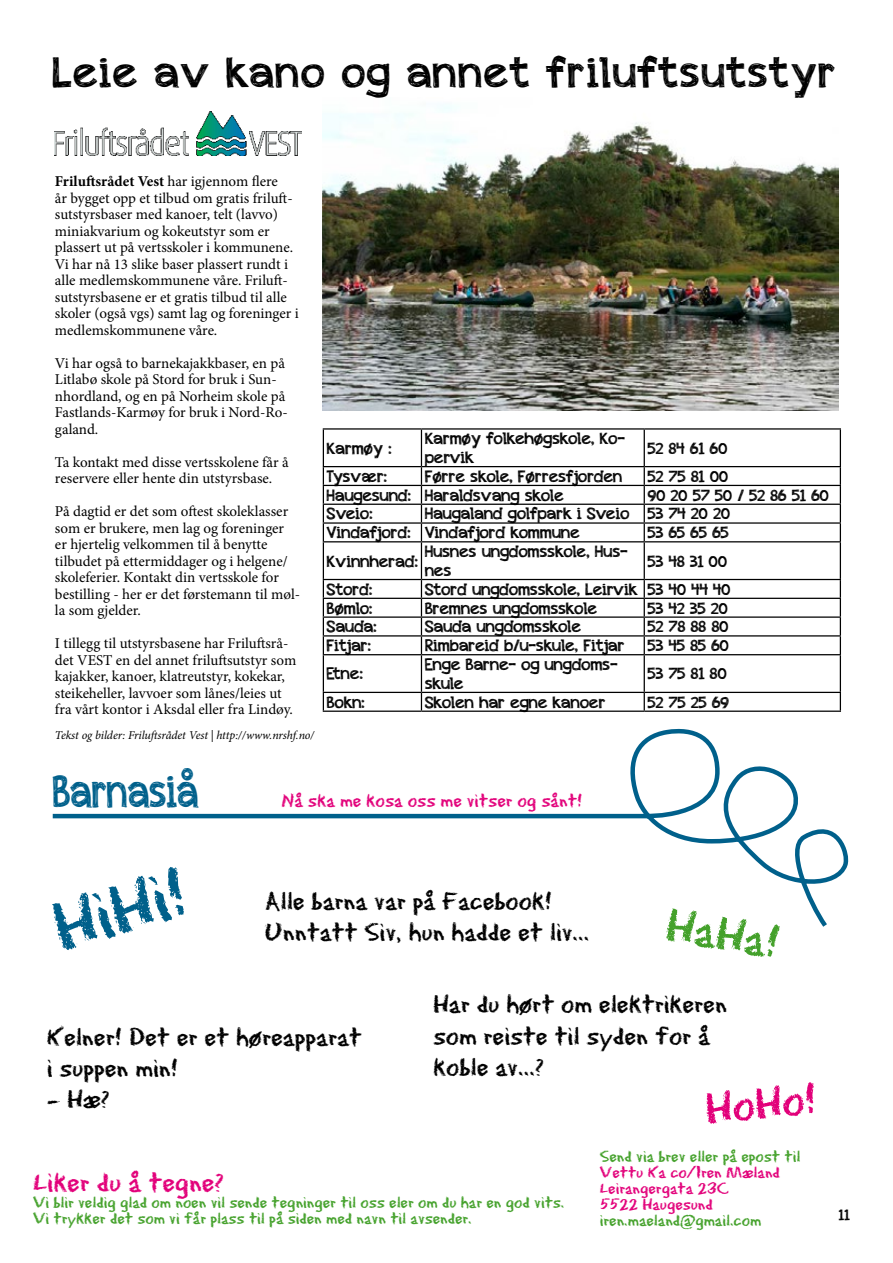
<style>
.page{position:relative;width:893px;height:1263px;background:#fff}
.page>*{position:absolute;margin:0;border:0;box-sizing:border-box;transform-origin:0 0}
.t1{font:73.95px "Eraser Dust";color:#00608b}
.t2{font:49.65px "Eraser Dust";color:#44a12b}
.t3{font:46.65px "Eraser Dust";color:#e2007a}
.t4{font:45px "appleberry";color:#00608b;scale:.81 1}
.t5{font:42px "appleberry";letter-spacing:.04em;color:#000}
.t6{font:28.8px "Eraser Dust";color:#e2007a}
.t7{font:27px/31px "Eraser Dust";color:#000}
.t8{font:19.5px "Eraser Dust";color:#e2007a}
.t9{font:17.1px/16px "Eraser Dust";color:#44a12b}
.t10{font:17.1px/16px "Eraser Dust";color:#e2007a}
.t11{font:16.35px/18.9px "appleberry";color:#000}
.t12{font:15px/16.5px "Minion Pro";color:#000}
.t13{font:15px "appleberry";color:#000}
.t14{font:italic 12px "Minion Pro";letter-spacing:-.005em;color:#000}
.s1{font-weight:700}
</style>
<div class="page">
<svg style="left:52px;top:728px;width:797px;height:199px"></svg>
<img style="left:323px;top:104px;width:516px;height:306px">
<hr style="left:323px;top:428px;width:98px;height:2px;background:#000">
<hr style="left:323px;top:430px;width:1px;height:36px;background:#000">
<hr style="left:421px;top:428px;width:223px;height:2px;background:#000">
<hr style="left:421px;top:430px;width:1px;height:36px;background:#000">
<hr style="left:644px;top:428px;width:197px;height:2px;background:#000">
<hr style="left:644px;top:430px;width:1px;height:36px;background:#000">
<hr style="left:840px;top:430px;width:1px;height:36px;background:#000">
<hr style="left:323px;top:466px;width:98px;height:1px;background:#000">
<hr style="left:421px;top:466px;width:223px;height:1px;background:#000">
<hr style="left:644px;top:466px;width:197px;height:1px;background:#000">
<hr style="left:323px;top:485px;width:98px;height:1px;background:#000">
<hr style="left:421px;top:485px;width:223px;height:1px;background:#000">
<hr style="left:644px;top:485px;width:197px;height:1px;background:#000">
<hr style="left:323px;top:504px;width:98px;height:1px;background:#000">
<hr style="left:421px;top:504px;width:223px;height:1px;background:#000">
<hr style="left:644px;top:504px;width:197px;height:1px;background:#000">
<hr style="left:323px;top:522px;width:98px;height:2px;background:#000">
<svg style="left:323px;top:467px;width:1px;height:74px"></svg>
<hr style="left:421px;top:522px;width:223px;height:2px;background:#000">
<svg style="left:421px;top:467px;width:1px;height:74px"></svg>
<hr style="left:644px;top:522px;width:197px;height:2px;background:#000">
<svg style="left:644px;top:467px;width:1px;height:74px"></svg>
<svg style="left:840px;top:467px;width:1px;height:74px"></svg>
<hr style="left:323px;top:541px;width:98px;height:1px;background:#000">
<hr style="left:323px;top:542px;width:1px;height:37px;background:#000">
<hr style="left:421px;top:541px;width:223px;height:1px;background:#000">
<hr style="left:421px;top:542px;width:1px;height:37px;background:#000">
<hr style="left:644px;top:541px;width:197px;height:1px;background:#000">
<hr style="left:644px;top:542px;width:1px;height:37px;background:#000">
<hr style="left:840px;top:542px;width:1px;height:37px;background:#000">
<hr style="left:323px;top:579px;width:98px;height:1px;background:#000">
<hr style="left:421px;top:579px;width:223px;height:1px;background:#000">
<hr style="left:644px;top:579px;width:197px;height:1px;background:#000">
<hr style="left:323px;top:598px;width:98px;height:1px;background:#000">
<hr style="left:421px;top:598px;width:223px;height:1px;background:#000">
<hr style="left:644px;top:598px;width:197px;height:1px;background:#000">
<hr style="left:323px;top:616px;width:98px;height:2px;background:#000">
<hr style="left:421px;top:616px;width:223px;height:2px;background:#000">
<hr style="left:644px;top:616px;width:197px;height:2px;background:#000">
<hr style="left:323px;top:635px;width:98px;height:1px;background:#000">
<svg style="left:323px;top:580px;width:1px;height:74px"></svg>
<hr style="left:421px;top:635px;width:223px;height:1px;background:#000">
<svg style="left:421px;top:580px;width:1px;height:74px"></svg>
<hr style="left:644px;top:635px;width:197px;height:1px;background:#000">
<svg style="left:644px;top:580px;width:1px;height:74px"></svg>
<svg style="left:840px;top:580px;width:1px;height:74px"></svg>
<hr style="left:323px;top:654px;width:98px;height:1px;background:#000">
<hr style="left:323px;top:655px;width:1px;height:37px;background:#000">
<hr style="left:421px;top:654px;width:223px;height:1px;background:#000">
<hr style="left:421px;top:655px;width:1px;height:37px;background:#000">
<hr style="left:644px;top:654px;width:197px;height:1px;background:#000">
<hr style="left:644px;top:655px;width:1px;height:37px;background:#000">
<hr style="left:840px;top:655px;width:1px;height:37px;background:#000">
<hr style="left:323px;top:692px;width:98px;height:1px;background:#000">
<svg style="left:323px;top:693px;width:1px;height:17px"></svg>
<hr style="left:421px;top:692px;width:223px;height:1px;background:#000">
<svg style="left:421px;top:693px;width:1px;height:17px"></svg>
<hr style="left:644px;top:692px;width:197px;height:1px;background:#000">
<svg style="left:644px;top:693px;width:1px;height:17px"></svg>
<svg style="left:840px;top:693px;width:1px;height:17px"></svg>
<hr style="left:323px;top:710px;width:98px;height:2px;background:#000">
<hr style="left:421px;top:710px;width:223px;height:2px;background:#000">
<hr style="left:644px;top:710px;width:197px;height:2px;background:#000">
<img style="left:55px;top:111px;width:246px;height:45px">
<h3 class="t5" style="left:53px;top:43px;width:785px">Leie av kano og annet friluftsutstyr</h3>
<p class="t12" style="left:55px;top:173px;width:245px"><span class="s1">Friluftsrådet Vest</span> har igjennom flere<br>år bygget opp et tilbud om gratis friluft&shy;sutstyrsbaser med kanoer, telt (lavvo) miniakvarium og kokeutstyr som er plassert ut på vertsskoler i kommunene.<br>Vi har nå 13 slike baser plassert rundt i alle medlemskommunene våre. Friluft&shy;sutstyrsbasene er et gratis tilbud til alle skoler (også vgs) samt lag og foreninger i medlemskommunene våre.</p>
<p class="t12" style="left:55px;top:355px;width:234px">Vi har også to barnekajakkbaser, en på<br>Litlabø skole på Stord for bruk i Sun&shy;nhordland, og en på Norheim skole på<br>Fastlands-Karmøy for bruk i Nord-Ro&shy;galand.</p>
<p class="t12" style="left:55px;top:454px;width:235px">Ta kontakt med disse vertsskolene får å reservere eller hente din utstyrsbase.</p>
<p class="t12" style="left:55px;top:503px;width:247px">På dagtid er det som oftest skoleklasser som er brukere, men lag og foreninger<br>er hjertelig velkommen til å benytte tilbudet på ettermiddager og i helgene/ skoleferier. Kontakt din vertsskole for bestilling - her er det førstemann til møl&shy;la som gjelder.</p>
<p class="t12" style="left:55px;top:635px;width:243px">I tillegg til utstyrsbasene har Friluftsrå&shy;det VEST en del annet friluftsutstyr som kajakker, kanoer, klatreutstyr, kokekar, steikeheller, lavvoer som lånes/leies ut fra vårt kontor i Aksdal eller fra Lindøy.</p>
<p class="t14" style="left:55px;top:726px;width:261px">Tekst og bilder: Friluftsrådet Vest | http://www.nrshf.no/</p>
<p class="t11" style="left:327px;top:438px;width:66px">Karmøy :</p>
<p class="t11" style="left:425px;top:429px;width:201px">Karmøy folkehøgskole, Ko&shy;pervik</p>
<p class="t11" style="left:648px;top:438px;width:81px">52 84 61 60</p>
<p class="t11" style="left:327px;top:467px;width:62px">Tysvær:</p>
<p class="t11" style="left:425px;top:467px;width:199px">Førre skole, Førresfjorden</p>
<p class="t11" style="left:648px;top:467px;width:82px">52 75 81 00</p>
<p class="t11" style="left:327px;top:485px;width:238px">Haugesund: Haraldsvang skole</p>
<p class="t11" style="left:648px;top:485px;width:183px">90 20 57 50 / 52 86 51 60</p>
<p class="t11" style="left:327px;top:504px;width:47px">Sveio:</p>
<p class="t11" style="left:327px;top:504px;width:405px;text-indent:98px">Haugaland golfpark i Sveio 53 74 20 20<br>Vindafjord: Vindafjord kommune</p>
<p class="t11" style="left:648px;top:523px;width:83px">53 65 65 65</p>
<p class="t11" style="left:327px;top:551px;width:93px">Kvinnherad:</p>
<p class="t11" style="left:425px;top:542px;width:204px">Husnes ungdomsskole, Hus&shy;nes</p>
<p class="t11" style="left:648px;top:551px;width:81px">53 48 31 00</p>
<p class="t11" style="left:327px;top:580px;width:47px">Stord:</p>
<p class="t11" style="left:425px;top:580px;width:307px">Stord ungdomsskole, Leirvik 53 40 44 40</p>
<p class="t11" style="left:327px;top:598px;width:47px">Bømlo:</p>
<p class="t11" style="left:425px;top:598px;width:174px">Bremnes ungdomsskole</p>
<p class="t11" style="left:648px;top:598px;width:82px">53 42 35 20</p>
<p class="t11" style="left:327px;top:617px;width:51px">Sauda:</p>
<p class="t11" style="left:425px;top:617px;width:158px">Sauda ungdomsskole</p>
<p class="t11" style="left:648px;top:617px;width:82px">52 78 88 80</p>
<p class="t11" style="left:327px;top:636px;width:46px">Fitjar:</p>
<p class="t11" style="left:425px;top:636px;width:201px">Rimbareid b/u-skule, Fitjar</p>
<p class="t11" style="left:648px;top:636px;width:83px">53 45 85 60</p>
<p class="t11" style="left:327px;top:664px;width:38px">Etne:</p>
<p class="t11" style="left:425px;top:655px;width:194px">Enge Barne- og ungdoms&shy;skule</p>
<p class="t11" style="left:648px;top:664px;width:80px">53 75 81 80</p>
<p class="t11" style="left:327px;top:692px;width:39px">Bokn:</p>
<p class="t11" style="left:425px;top:692px;width:182px">Skolen har egne kanoer</p>
<p class="t11" style="left:648px;top:692px;width:83px">52 75 25 69</p>
<h3 class="t4" style="left:53px;top:760px;width:182px">Barnasiå</h3>
<h1 class="t1" style="left:39px;top:880px;width:139px;rotate:-17deg">HiHi!</h1>
<h3 class="t8" style="left:281px;top:787px;width:303px">Nå ska me kosa oss me vitser og sånt!</h3>
<h3 class="t7" style="left:265px;top:884px;width:326px">Alle barna var på Facebook!<br>Unntatt Siv, hun hadde et liv...</h3>
<h2 class="t2" style="left:673px;top:889px;width:116px;rotate:10deg">HaHa!</h2>
<h3 class="t7" style="left:47px;top:1020px;width:317px">Kelner! Det er et høreapparat i suppen min!</h3>
<h3 class="t7" style="left:47px;top:1082px;width:64px">- Hæ?</h3>
<h3 class="t7" style="left:433px;top:987px;width:295px">Har du hørt om elektrikeren som reiste til syden for å koble av...?</h3>
<h3 class="t3" style="left:702px;top:1076px;width:114px;rotate:-5deg">HoHo!</h3>
<h3 class="t6" style="left:33px;top:1162px;width:192px">Liker du å tegne?</h3>
<p class="t9" style="left:33px;top:1193px;width:533px">Vi blir veldig glad om noen vil sende tegninger til oss eler om du har en god vits.<br>Vi trykker det som vi får plass til på siden med navn til avsender.</p>
<p class="t9" style="left:600px;top:1147px;width:202px">Send via brev eller på epost til</p>
<p class="t10" style="left:600px;top:1163px;width:181px">Vettu Ka co/Iren Mæland<br>Leirangergata 23C<br>5522 Haugesund</p>
<p class="t9" style="left:600px;top:1211px;width:163px">iren.maeland@gmail.com</p>
<p class="t13" style="left:839px;top:1204px;width:12px">11</p>
</div>
